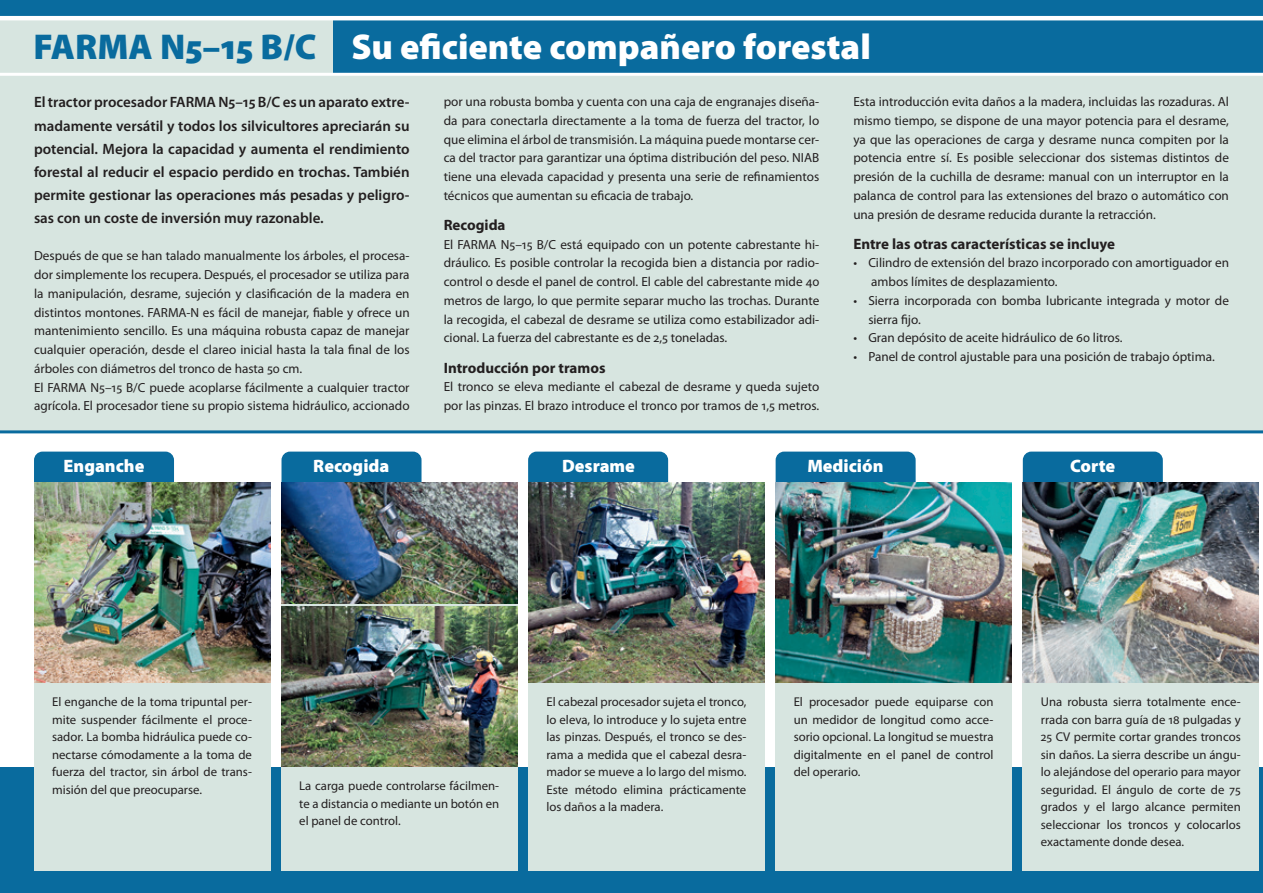
<style>
.page{position:relative;width:1263px;height:893px;background:#fff}
.page>*{position:absolute;margin:0;border:0;box-sizing:border-box;transform-origin:0 0}
.t1{font:900 36px "Myriad Pro";color:#fff}
.t2{font:900 18px "Myriad Pro";color:#fff}
.t3{font:600 15px/23.1px "Myriad Pro";color:#231f20;text-align:justify}
.t4{font:700 15px "Myriad Pro";color:#231f20}
.t5{font:13.2px/18.8px "Myriad Pro";color:#231f20}
.t6{font:12.75px/17.5px "Myriad Pro";color:#231f20;text-align:justify}
.s1{color:#096b9e}
</style>
<div class="page">
<div style="left:34px;top:452px;width:140px;height:31px;background:#096b9e"></div>
<div style="left:281px;top:452px;width:140px;height:31px;background:#096b9e"></div>
<div style="left:528px;top:452px;width:140px;height:31px;background:#096b9e"></div>
<div style="left:776px;top:452px;width:140px;height:31px;background:#096b9e"></div>
<div style="left:1023px;top:452px;width:140px;height:31px;background:#096b9e"></div>
<div style="left:0;top:768px;width:1263px;height:125px;background:#096b9e"></div>
<div style="left:0;top:2px;width:1263px;height:428px;background:#d7e5e0"></div>
<div style="left:34px;top:527px;width:236px;height:345px;background:#d7e5e0"></div>
<img style="left:34px;top:483px;width:236px;height:199px">
<div style="left:528px;top:527px;width:236px;height:345px;background:#d7e5e0"></div>
<img style="left:528px;top:483px;width:236px;height:199px">
<div style="left:776px;top:527px;width:236px;height:345px;background:#d7e5e0"></div>
<img style="left:776px;top:483px;width:236px;height:199px">
<div style="left:1023px;top:527px;width:236px;height:345px;background:#d7e5e0"></div>
<img style="left:1023px;top:483px;width:236px;height:199px">
<div style="left:281px;top:527px;width:236px;height:345px;background:#d7e5e0"></div>
<img style="left:281px;top:483px;width:236px;height:120px">
<hr style="left:0;top:430px;width:1263px;height:3px;background:#096b9e">
<div style="left:334px;top:19px;width:929px;height:55px;background:#096b9e"></div>
<hr style="left:0;top:73px;width:1263px;height:3px;background:#fff">
<div style="left:0;top:0;width:1263px;height:17px;background:#096b9e"></div>
<hr style="left:0;top:16px;width:1263px;height:4px;background:#fff">
<img style="left:281px;top:607px;width:236px;height:159px">
<h1 class="t1" style="left:34px;top:23px;width:839px"><span class="s1">FARMA N5–15 B/C</span> Su eficiente compañero forestal</h1>
<p class="t3" style="left:34px;top:90px;width:377px">El tractor procesador FARMA N5–15 B/C es un aparato extre&shy;madamente versátil y todos los silvicultores apreciarán su potencial. Mejora la capacidad y aumenta el rendimiento forestal al reducir el espacio perdido en trochas. También permite gestionar las operaciones más pesadas y peligro&shy;sas con un coste de inversión muy razonable.</p>
<p class="t5" style="left:34px;top:246px;width:377px">Después de que se han talado manualmente los árboles, el procesa&shy;dor simplemente los recupera. Después, el procesador se utiliza para la manipulación, desrame, sujeción y clasificación de la madera en distintos montones. FARMA-N es fácil de manejar, fiable y ofrece un mantenimiento sencillo. Es una máquina robusta capaz de manejar cualquier operación, desde el clareo inicial hasta la tala final de los árboles con diámetros del tronco de hasta 50 cm.<br>El FARMA N5–15 B/C puede acoplarse fácilmente a cualquier tractor agrícola. El procesador tiene su propio sistema hidráulico, accionado</p>
<p class="t5" style="left:444px;top:92px;width:377px;text-align:justify">por una robusta bomba y cuenta con una caja de engranajes diseña&shy;da para conectarla directamente a la toma de fuerza del tractor, lo que elimina el árbol de transmisión. La máquina puede montarse cer&shy;ca del tractor para garantizar una óptima distribución del peso. NIAB tiene una elevada capacidad y presenta una serie de refinamientos técnicos que aumentan su eficacia de trabajo.</p>
<p class="t4" style="left:444px;top:215px;width:63px">Recogida</p>
<p class="t5" style="left:444px;top:235px;width:377px;text-align:justify">El FARMA N5–15 B/C está equipado con un potente cabrestante hi&shy;dráulico. Es posible controlar la recogida bien a distancia por radio&shy;control o desde el panel de control. El cable del cabrestante mide 40 metros de largo, lo que permite separar mucho las trochas. Durante la recogida, el cabezal de desrame se utiliza como estabilizador adi&shy;cional. La fuerza del cabrestante es de 2,5 toneladas.</p>
<p class="t4" style="left:444px;top:358px;width:163px">Introducción por tramos</p>
<p class="t5" style="left:444px;top:377px;width:377px">El tronco se eleva mediante el cabezal de desrame y queda sujeto por las pinzas. El brazo introduce el tronco por tramos de 1,5 metros.</p>
<p class="t5" style="left:853px;top:92px;width:377px;text-align:justify">Esta introducción evita daños a la madera, incluidas las rozaduras. Al mismo tiempo, se dispone de una mayor potencia para el desrame, ya que las operaciones de carga y desrame nunca compiten por la potencia entre sí. Es posible seleccionar dos sistemas distintos de presión de la cuchilla de desrame: manual con un interruptor en la palanca de control para las extensiones del brazo o automático con una presión de desrame reducida durante la retracción.</p>
<p class="t4" style="left:853px;top:234px;width:263px">Entre las otras características se incluye</p>
<p class="t5" style="left:871px;top:253px;width:359px;text-indent:-18px">• Cilindro de extensión del brazo incorporado con amortiguador en ambos límites de desplazamiento.</p>
<p class="t5" style="left:868px;top:291px;width:362px;text-indent:-15px">• Sierra incorporada con bomba lubricante integrada y motor de sierra fijo.</p>
<p class="t5" style="left:853px;top:328px;width:271px">• Gran depósito de aceite hidráulico de 60 litros.</p>
<p class="t5" style="left:853px;top:347px;width:363px">• Panel de control ajustable para una posición de trabajo óptima.</p>
<h2 class="t2" style="left:64px;top:454px;width:82px">Enganche</h2>
<h2 class="t2" style="left:313px;top:454px;width:78px">Recogida</h2>
<h2 class="t2" style="left:562px;top:454px;width:74px">Desrame</h2>
<h2 class="t2" style="left:807px;top:454px;width:78px">Medición</h2>
<h2 class="t2" style="left:1070px;top:454px;width:47px">Corte</h2>
<p class="t6" style="left:52px;top:693px;width:201px">El enganche de la toma tripuntal per&shy;mite suspender fácilmente el proce&shy;sador. La bomba hidráulica puede co&shy;nectarse cómodamente a la toma de fuerza del tractor, sin árbol de trans&shy;misión del que preocuparse.</p>
<p class="t6" style="left:299px;top:777px;width:201px">La carga puede controlarse fácilmen&shy;te a distancia o mediante un botón en el panel de control.</p>
<p class="t6" style="left:546px;top:693px;width:201px">El cabezal procesador sujeta el tronco, lo eleva, lo introduce y lo sujeta entre las pinzas. Después, el tronco se des&shy;rama a medida que el cabezal desra&shy;mador se mueve a lo largo del mismo.<br>Este método elimina prácticamente los daños a la madera.</p>
<p class="t6" style="left:794px;top:693px;width:201px">El procesador puede equiparse con un medidor de longitud como acce&shy;sorio opcional. La longitud se muestra digitalmente en el panel de control del operario.</p>
<p class="t6" style="left:1041px;top:693px;width:201px">Una robusta sierra totalmente ence&shy;rrada con barra guía de 18 pulgadas y 25 CV permite cortar grandes troncos sin daños. La sierra describe un ángu&shy;lo alejándose del operario para mayor seguridad. El ángulo de corte de 75 grados y el largo alcance permiten seleccionar los troncos y colocarlos exactamente donde desea.</p>
</div>
